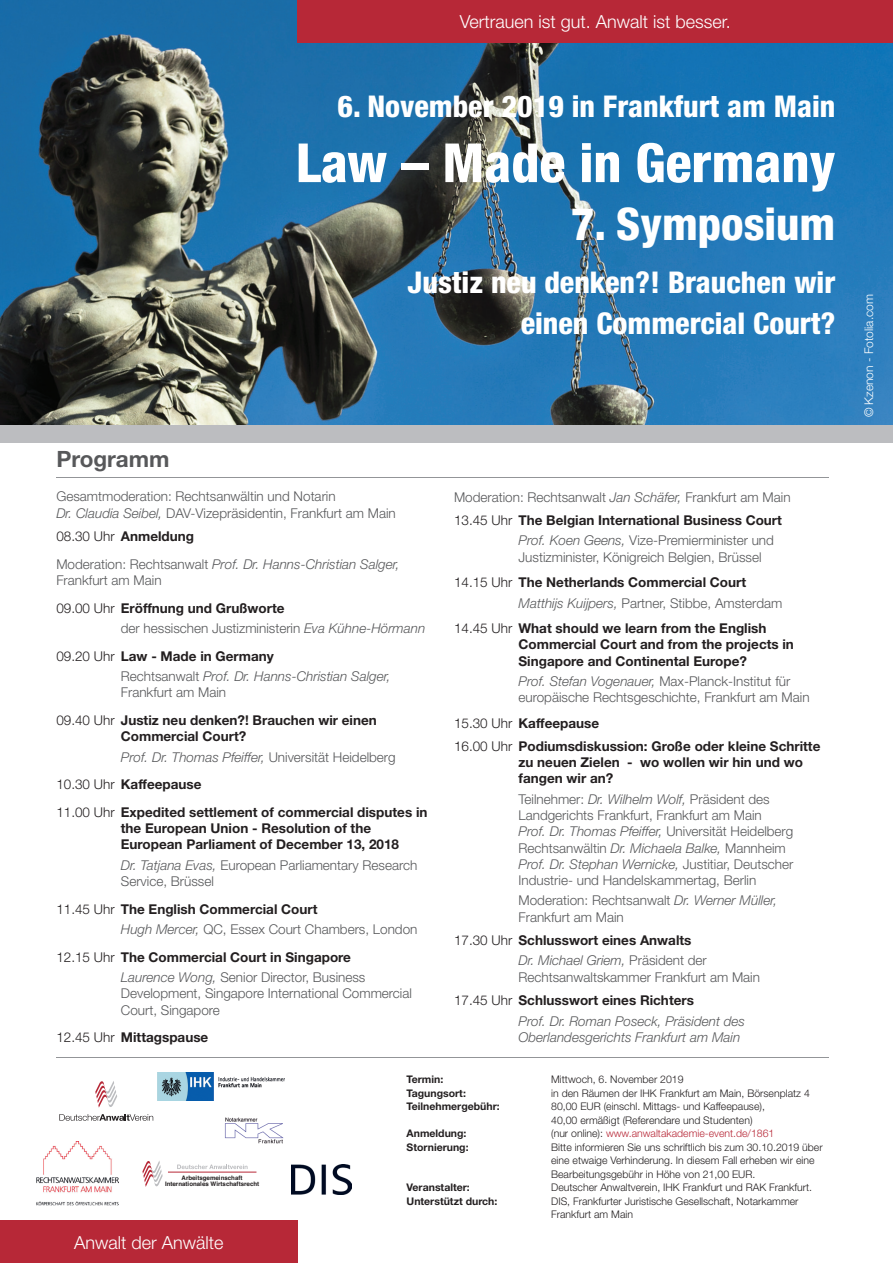
<style>
.page{position:relative;width:893px;height:1263px;background:#fff}
.page>*{position:absolute;margin:0;border:0;box-sizing:border-box;transform-origin:0 0}
.t1{font:800 condensed 54px "Helvetica Neue";color:#fff}
.t2{font:800 condensed 45px "Helvetica Neue";color:#fff}
.t3{font:800 condensed 30px/40.2px "Helvetica Neue";color:#fff;text-align:right}
.t4{font:700 22.5px "Helvetica Neue";color:#57585a}
.t5{font:300 18px "Helvetica Neue";color:#fff}
.t6{font:300 13.5px/16.2px "Helvetica Neue";color:#57585a}
.t7{font:700 13.5px/16.2px "Helvetica Neue";color:#231f20}
.t8{font:italic 300 13.5px/16.2px "Helvetica Neue";color:#57585a}
.t9{font:300 12px "Helvetica Neue";color:#fff}
.t10{font:300 10.5px/13.5px "Helvetica Neue";color:#231f20}
.t11{font:700 10.5px "Helvetica Neue";color:#231f20}
.t12{font:300 10.5px "Helvetica Neue";color:#b72837}
.t13{font:700 6.15px "Helvetica";color:#231f20}
.s1{font-style:italic}
.s2{font-style:normal;color:#231f20}
.s3{font-weight:700;font-style:normal;color:#231f20}
.s4{font-style:normal}
.s5{font-weight:300;color:#57585a}
.s6{font-weight:300}
.s7{color:#231f20}
.s8{font-weight:700;color:#231f20}
.s9{font-weight:300;font-style:italic;color:#57585a}
</style>
<div class="page">
<img style="left:0;top:0;width:893px;height:425px">
<div style="left:0;top:425px;width:893px;height:18px;background:#bcbdc0"></div>
<div style="left:298px;top:0;width:595px;height:43px;background:#b72837"></div>
<div style="left:0;top:1220px;width:298px;height:43px;background:#b72837"></div>
<svg style="left:59px;top:1114px;width:94px;height:7px"></svg>
<svg style="left:95px;top:1081px;width:22px;height:27px"></svg>
<hr style="left:56px;top:1057px;width:772px;height:1px;background:#939598">
<hr style="left:56px;top:477px;width:772px;height:1px;background:#939598">
<img style="left:292px;top:1164px;width:60px;height:30px">
<hr style="left:168px;top:1172px;width:88px;height:1px;background:#b72837">
<svg style="left:142px;top:1161px;width:21px;height:26px"></svg>
<svg style="left:177px;top:1164px;width:71px;height:5px"></svg>
<img style="left:157px;top:1073px;width:128px;height:27px">
<img style="left:36px;top:1141px;width:82px;height:64px">
<img style="left:224px;top:1117px;width:60px;height:27px">
<h3 class="t5" style="left:460px;top:11px;width:273px">Vertrauen ist gut. Anwalt ist besser.</h3>
<h3 class="t4" style="left:56px;top:445px;width:115px">Programm</h3>
<h3 class="t3" style="left:337px;top:86px;width:500px">6. November 2019 in Frankfurt am Main</h3>
<h1 class="t1" style="left:296px;top:129px;width:541px">Law – Made in Germany</h1>
<h2 class="t2" style="left:571px;top:196px;width:266px">7. Symposium</h2>
<h3 class="t3" style="left:408px;top:262px;width:429px">Justiz neu denken?! Brauchen wir einen Commercial Court?</h3>
<p class="t6" style="left:56px;top:488px;width:341px">Gesamtmoderation: Rechtsanwältin und Notarin<br><span class="s1">Dr. Claudia Seibel,</span> DAV-Vizepräsidentin, Frankfurt am Main</p>
<p class="t8" style="left:56px;top:522px;width:345px;line-height:27.6px"><span class="s2">08.30 Uhr</span> <span class="s3">Anmeldung<br></span><span class="s4">Moderation: Rechtsanwalt</span> Prof. Dr. Hanns-Christian Salger,</p>
<p class="t7" style="left:56px;top:566px;width:230px;line-height:27.6px"><span class="s5">Frankfurt am Main<br></span><span class="s6">09.00 Uhr</span> Eröffnung und Grußworte</p>
<p class="t6" style="left:56px;top:614px;width:371px;line-height:27.6px;text-indent:65px">der hessischen Justizministerin <span class="s1">Eva Kühne-Hörmann<br></span><span class="s7">09.20 Uhr</span> <span class="s8">Law - Made in Germany</span></p>
<p class="t8" style="left:121px;top:668px;width:271px"><span class="s4">Rechtsanwalt</span> Prof. Dr. Hanns-Christian Salger,<br><span class="s4">Frankfurt am Main</span></p>
<p class="t7" style="left:121px;top:712px;width:258px;text-indent:-65px"><span class="s6">09.40 Uhr</span> Justiz neu denken?! Brauchen wir einen<br>Commercial Court?</p>
<p class="t7" style="left:56px;top:743px;width:373px;line-height:27.6px;text-indent:65px"><span class="s9">Prof. Dr. Thomas Pfeiffer,</span> <span class="s5">Universität Heidelberg<br></span><span class="s6">10.30 Uhr</span> Kaffeepause<br><span class="s6">11.00 Uhr</span> Expedited settlement of commercial disputes in</p>
<p class="t7" style="left:121px;top:820px;width:280px">the European Union - Resolution of the<br>European Parliament of December 13, 2018</p>
<p class="t6" style="left:121px;top:857px;width:298px"><span class="s1">Dr. Tatjana Evas,</span> European Parliamentary Research<br>Service, Brüssel</p>
<p class="t6" style="left:121px;top:898px;width:298px;line-height:20.4px;text-indent:-65px"><span class="s7">11.45 Uhr</span> <span class="s8">The English Commercial Court<br></span><span class="s1">Hugh Mercer,</span> QC, Essex Court Chambers, London</p>
<p class="t7" style="left:121px;top:946px;width:246px;line-height:20.4px;text-indent:-65px"><span class="s6">12.15 Uhr</span> The Commercial Court in Singapore<br><span class="s9">Laurence Wong,</span> <span class="s5">Senior Director, Business</span></p>
<p class="t6" style="left:121px;top:985px;width:293px">Development, Singapore International Commercial<br>Court, Singapore</p>
<p class="t7" style="left:56px;top:1029px;width:153px"><span class="s6">12.45 Uhr</span> Mittagspause</p>
<p class="t6" style="left:454px;top:485px;width:338px;line-height:23.4px">Moderation: Rechtsanwalt <span class="s1">Jan Schäfer,</span> Frankfurt am Main<br><span class="s7">13.45 Uhr</span> <span class="s8">The Belgian International Business Court</span></p>
<p class="t6" style="left:518px;top:532px;width:257px"><span class="s1">Prof. Koen Geens,</span> Vize-Premierminister und<br>Justizminister, Königreich Belgien, Brüssel</p>
<p class="t7" style="left:518px;top:572px;width:265px;line-height:20.4px;text-indent:-65px"><span class="s6">14.15 Uhr</span> The Netherlands Commercial Court<br><span class="s9">Matthijs Kuijpers,</span> <span class="s5">Partner, Stibbe, Amsterdam</span></p>
<p class="t7" style="left:518px;top:620px;width:277px;text-indent:-65px"><span class="s6">14.45 Uhr</span> What should we learn from the English<br>Commercial Court and from the projects in<br>Singapore and Continental Europe?</p>
<p class="t6" style="left:518px;top:673px;width:293px"><span class="s1">Prof. Stefan Vogenauer,</span> Max-Planck-Institut für europäische Rechtsgeschichte, Frankfurt am Main</p>
<p class="t7" style="left:454px;top:711px;width:368px;line-height:23.4px"><span class="s6">15.30 Uhr</span> Kaffeepause<br><span class="s6">16.00 Uhr</span> Podiumsdiskussion: Große oder kleine Schritte</p>
<p class="t7" style="left:518px;top:754px;width:286px">zu neuen Zielen - wo wollen wir hin und wo fangen wir an?</p>
<p class="t6" style="left:518px;top:791px;width:276px">Teilnehmer: <span class="s1">Dr. Wilhelm Wolf,</span> Präsident des Landgerichts Frankfurt, Frankfurt am Main<br><span class="s1">Prof. Dr. Thomas Pfeiffer,</span> Universität Heidelberg Rechtsanwältin <span class="s1">Dr. Michaela Balke,</span> Mannheim <span class="s1">Prof. Dr. Stephan Wernicke,</span> Justitiar, Deutscher Industrie- und Handelskammertag, Berlin</p>
<p class="t6" style="left:518px;top:892px;width:260px">Moderation: Rechtsanwalt <span class="s1">Dr. Werner Müller,<br></span>Frankfurt am Main</p>
<p class="t7" style="left:518px;top:930px;width:190px;line-height:20.4px;text-indent:-65px"><span class="s6">17.30 Uhr</span> Schlusswort eines Anwalts<br><span class="s9">Dr. Michael Griem,</span> <span class="s5">Präsident der</span></p>
<p class="t6" style="left:454px;top:965px;width:308px;line-height:23.4px;text-indent:65px">Rechtsanwaltskammer Frankfurt am Main<br><span class="s7">17.45 Uhr</span> <span class="s8">Schlusswort eines Richters</span></p>
<p class="t8" style="left:518px;top:1012px;width:228px">Prof. Dr. Roman Poseck, Präsident des<br>Oberlandesgerichts Frankfurt am Main</p>
<p class="t13" style="left:182px;top:1173px;width:63px">Arbeitsgemeinschaft</p>
<p class="t13" style="left:165px;top:1179px;width:96px">Internationales Wirtschaftsrecht</p>
<h3 class="t5" style="left:74px;top:1231px;width:151px">Anwalt der Anwälte</h3>
<p class="t11" style="left:407px;top:1073px;width:38px">Termin:</p>
<p class="t10" style="left:551px;top:1072px;width:134px">Mittwoch, 6. November 2019</p>
<p class="t11" style="left:407px;top:1086px;width:61px">Tagungsort:</p>
<p class="t10" style="left:551px;top:1086px;width:260px">in den Räumen der IHK Frankfurt am Main, Börsenplatz 4</p>
<p class="t11" style="left:407px;top:1100px;width:95px">Teilnehmergebühr:</p>
<p class="t10" style="left:551px;top:1099px;width:215px">80,00 EUR (einschl. Mittags- und Kaffeepause),<br>40,00 ermäßigt (Referendare und Studenten)</p>
<p class="t11" style="left:407px;top:1127px;width:61px">Anmeldung:</p>
<p class="t12" style="left:551px;top:1127px;width:225px"><span class="s7">(nur online):</span> www.anwaltakademie-event.de/1861</p>
<p class="t11" style="left:407px;top:1140px;width:64px">Stornierung:</p>
<p class="t10" style="left:551px;top:1140px;width:273px">Bitte informieren Sie uns schriftlich bis zum 30.10.2019 über eine etwaige Verhinderung. In diesem Fall erheben wir eine<br>Bearbeitungsgebühr in Höhe von 21,00 EUR.</p>
<p class="t11" style="left:407px;top:1181px;width:65px">Veranstalter:</p>
<p class="t10" style="left:551px;top:1180px;width:262px">Deutscher Anwaltverein, IHK Frankfurt und RAK Frankfurt.</p>
<p class="t11" style="left:407px;top:1194px;width:92px">Unterstützt durch:</p>
<p class="t10" style="left:551px;top:1194px;width:249px">DIS, Frankfurter Juristische Gesellschaft, Notarkammer<br>Frankfurt am Main</p>
<p class="t9" style="left:861px;top:417px;width:125px;rotate:-90deg">© Kzenon - Fotolia.com</p>
</div>
